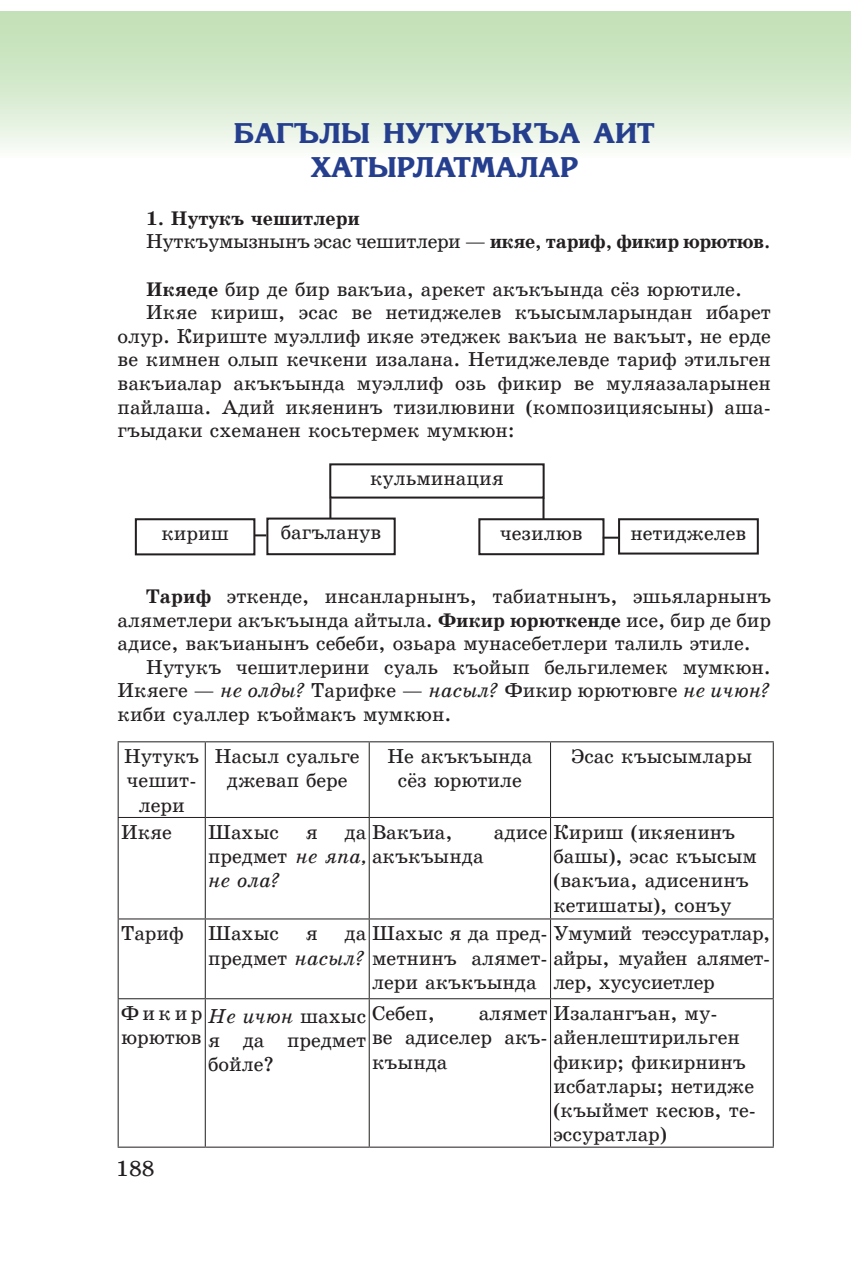
<style>
.page{position:relative;width:851px;height:1276px;background:#fff}
.page>*{position:absolute;margin:0;border:0;box-sizing:border-box;transform-origin:0 0}
.t1{font:28.2px/34px "Korinna Black C";color:#253f8e;text-align:center}
.t2{font:22.2px "School Book CTT";color:#231f20}
.t3{font:20.2px/24.2px "School Book CTT";color:#231f20}
.t4{font:20.2px "School Book CTT";letter-spacing:-.02em;color:#231f20}
.t5{font:20.2px "AXP School Book C Bold";color:#231f20}
.t6{font:20.2px "AXP School Book C Italic";color:#231f20}
.s1{font-family:"AXP School Book C Bold"}
.s2{font-family:"AXP School Book C Italic"}
.s3{font-family:"School Book CTT"}
</style>
<div class="page">
<div style="left:0;top:11px;width:850px;height:147px;background:linear-gradient(to bottom,#bbddaf,#f4f9f2)"></div>
<div style="left:329px;top:463px;width:215px;height:35px;border:2px solid #231f20"></div>
<hr style="left:329px;top:498px;width:2px;height:20px;background:#231f20">
<div style="left:135px;top:518px;width:120px;height:37px;border:2px solid #231f20"></div>
<svg style="left:255px;top:534px;width:11px;height:2px"></svg>
<hr style="left:542px;top:498px;width:2px;height:21px;background:#231f20">
<hr style="left:602px;top:536px;width:16px;height:3px;background:#231f20">
<div style="left:266px;top:517px;width:129px;height:38px;border:2px solid #231f20"></div>
<div style="left:478px;top:518px;width:126px;height:37px;border:2px solid #231f20"></div>
<div style="left:618px;top:518px;width:140px;height:36px;border:2px solid #231f20"></div>
<hr style="left:118px;top:741px;width:87px;height:1px;background:#231f20">
<hr style="left:118px;top:742px;width:1px;height:75px;background:#231f20">
<hr style="left:205px;top:741px;width:164px;height:1px;background:#231f20">
<hr style="left:205px;top:742px;width:1px;height:75px;background:#231f20">
<hr style="left:369px;top:741px;width:181px;height:1px;background:#231f20">
<hr style="left:368px;top:742px;width:1px;height:75px;background:#231f20">
<hr style="left:550px;top:741px;width:223px;height:1px;background:#231f20">
<hr style="left:550px;top:742px;width:1px;height:75px;background:#231f20">
<hr style="left:772px;top:742px;width:1px;height:75px;background:#231f20">
<hr style="left:118px;top:817px;width:87px;height:1px;background:#231f20">
<hr style="left:118px;top:818px;width:1px;height:100px;background:#231f20">
<hr style="left:205px;top:817px;width:164px;height:1px;background:#231f20">
<hr style="left:205px;top:818px;width:1px;height:100px;background:#231f20">
<hr style="left:369px;top:817px;width:181px;height:1px;background:#231f20">
<hr style="left:368px;top:818px;width:1px;height:100px;background:#231f20">
<hr style="left:550px;top:817px;width:223px;height:1px;background:#231f20">
<hr style="left:550px;top:818px;width:1px;height:100px;background:#231f20">
<hr style="left:772px;top:818px;width:1px;height:100px;background:#231f20">
<hr style="left:118px;top:918px;width:87px;height:1px;background:#231f20">
<hr style="left:118px;top:919px;width:1px;height:79px;background:#231f20">
<hr style="left:205px;top:918px;width:164px;height:1px;background:#231f20">
<hr style="left:205px;top:919px;width:1px;height:79px;background:#231f20">
<hr style="left:369px;top:918px;width:181px;height:1px;background:#231f20">
<hr style="left:368px;top:919px;width:1px;height:79px;background:#231f20">
<hr style="left:550px;top:918px;width:223px;height:1px;background:#231f20">
<hr style="left:550px;top:919px;width:1px;height:79px;background:#231f20">
<hr style="left:772px;top:919px;width:1px;height:79px;background:#231f20">
<hr style="left:118px;top:998px;width:87px;height:1px;background:#231f20">
<hr style="left:118px;top:999px;width:1px;height:147px;background:#231f20">
<hr style="left:205px;top:998px;width:164px;height:1px;background:#231f20">
<hr style="left:205px;top:999px;width:1px;height:147px;background:#231f20">
<hr style="left:369px;top:998px;width:181px;height:1px;background:#231f20">
<hr style="left:368px;top:999px;width:1px;height:147px;background:#231f20">
<hr style="left:550px;top:998px;width:223px;height:1px;background:#231f20">
<hr style="left:550px;top:999px;width:1px;height:147px;background:#231f20">
<hr style="left:772px;top:999px;width:1px;height:147px;background:#231f20">
<hr style="left:118px;top:1146px;width:87px;height:1px;background:#231f20">
<hr style="left:205px;top:1146px;width:164px;height:1px;background:#231f20">
<hr style="left:369px;top:1146px;width:181px;height:1px;background:#231f20">
<hr style="left:550px;top:1146px;width:223px;height:1px;background:#231f20">
<h1 class="t1" style="left:234px;top:116px;width:422px">БАГЪЛЫ НУТУКЪКЪА АИТ<br>ХАТЫРЛАТМАЛАР</h1>
<p class="t5" style="left:146px;top:207px;width:215px">1. Нутукъ чешитлери</p>
<p class="t4" style="left:146px;top:230px;width:626px">Нуткъумызнынъ эсас чешитлери — <span class="s1">икяе</span>, <span class="s1">тариф</span>, <span class="s1">фикир юрютюв</span>.</p>
<p class="t3" style="left:146px;top:277px;width:597px"><span class="s1">Икяеде</span> бир де бир вакъиа, арекет акъкъында сёз юрютиле.</p>
<p class="t3" style="left:146px;top:300px;width:626px">Икяе кириш, эсас ве нетиджелев къысымларындан ибарет</p>
<p class="t3" style="left:118px;top:324px;width:654px">олур. Кириште муэллиф икяе этеджек вакъиа не вакъыт, не ерде</p>
<p class="t3" style="left:118px;top:348px;width:654px">ве кимнен олып кечкени изалана. Нетиджелевде тариф этильген</p>
<p class="t3" style="left:118px;top:371px;width:654px">вакъиалар акъкъында муэллиф озь фикир ве муляазаларынен</p>
<p class="t3" style="left:118px;top:395px;width:647px">пайлаша. Адий икяенинъ тизилювини (композициясыны) аша</p>
<p class="t3" style="left:118px;top:419px;width:399px">гъыдаки схеманен косьтермек мумкюн:</p>
<p class="t3" style="left:370px;top:466px;width:135px">кульминация</p>
<p class="t3" style="left:161px;top:521px;width:69px">кириш</p>
<p class="t3" style="left:281px;top:520px;width:102px">багъланув</p>
<p class="t3" style="left:500px;top:521px;width:84px">чезилюв</p>
<p class="t3" style="left:630px;top:521px;width:117px">нетиджелев</p>
<p class="t3" style="left:146px;top:584px;width:626px"><span class="s1">Тариф</span> эткенде, инсанларнынъ, табиатнынъ, эшьяларнынъ</p>
<p class="t3" style="left:118px;top:608px;width:654px">аляметлери акъкъында айтыла. <span class="s1">Фикир юрюткенде</span> исе, бир де бир</p>
<p class="t3" style="left:118px;top:631px;width:634px">адисе, вакъианынъ себеби, озьара мунасебетлери талиль этиле.</p>
<p class="t3" style="left:146px;top:655px;width:626px">Нутукъ чешитлерини суаль къойып бельгилемек мумкюн.</p>
<p class="t3" style="left:118px;top:679px;width:654px">Икяеге — <span class="s2">не олды?</span> Тарифке — <span class="s2">насыл?</span> Фикир юрютювге <span class="s2">не ичюн?</span></p>
<p class="t3" style="left:118px;top:702px;width:335px">киби суаллер къоймакъ мумкюн.</p>
<p class="t3" style="left:124px;top:744px;width:76px;text-align:center">Нутукъ чешит&shy;лери</p>
<p class="t3" style="left:215px;top:744px;width:146px;text-align:center">Насыл суальге джевап бере</p>
<p class="t3" style="left:387px;top:744px;width:146px;text-align:center">Не акъкъында сёз юрютиле</p>
<p class="t3" style="left:571px;top:744px;width:182px">Эсас къысымлары</p>
<p class="t3" style="left:121px;top:820px;width:52px">Икяе</p>
<p class="t3" style="left:208px;top:820px;width:72px">Шахыс</p>
<p class="t3" style="left:306px;top:820px;width:14px">я</p>
<p class="t3" style="left:553px;top:820px;width:205px;text-indent:-59px">адисе Кириш (икяенинъ башы), эсас къысым (вакъиа, адисенинъ кетишаты), сонъу</p>
<p class="t3" style="left:208px;top:820px;width:277px;text-indent:136px">да Вакъиа, предмет <span class="s2">не япа,</span> акъкъында</p>
<p class="t6" style="left:208px;top:869px;width:74px">не ола?</p>
<p class="t3" style="left:121px;top:921px;width:159px">Тариф Шахыс</p>
<p class="t3" style="left:306px;top:921px;width:14px">я</p>
<p class="t4" style="left:344px;top:922px;width:427px">да Шахыс я да пред- Умумий теэссуратлар,</p>
<p class="t3" style="left:208px;top:946px;width:563px">предмет <span class="s2">насыл?</span> метнинъ алямет- айры, муайен алямет-</p>
<p class="t3" style="left:372px;top:970px;width:166px">лери акъкъында</p>
<p class="t4" style="left:553px;top:971px;width:163px">лер, хусусиетлер</p>
<p class="t3" style="left:121px;top:1001px;width:83px">Фикир юрютюв</p>
<p class="t6" style="left:208px;top:1004px;width:160px">Не ичюн <span class="s3">шахыс</span></p>
<p class="t3" style="left:372px;top:1001px;width:64px">Себеп,</p>
<p class="t3" style="left:372px;top:1001px;width:369px;text-indent:107px">алямет Изалангъан, му&shy;ве адиселер акъ- айенлештирильген къында</p>
<p class="t3" style="left:208px;top:1028px;width:160px">я да предмет бойле?</p>
<p class="t3" style="left:553px;top:1050px;width:204px">фикир; фикирнинъ исбатлары; нетидже (къыймет кесюв, те&shy;эссуратлар)</p>
<p class="t2" style="left:116px;top:1157px;width:40px">188</p>
</div>
